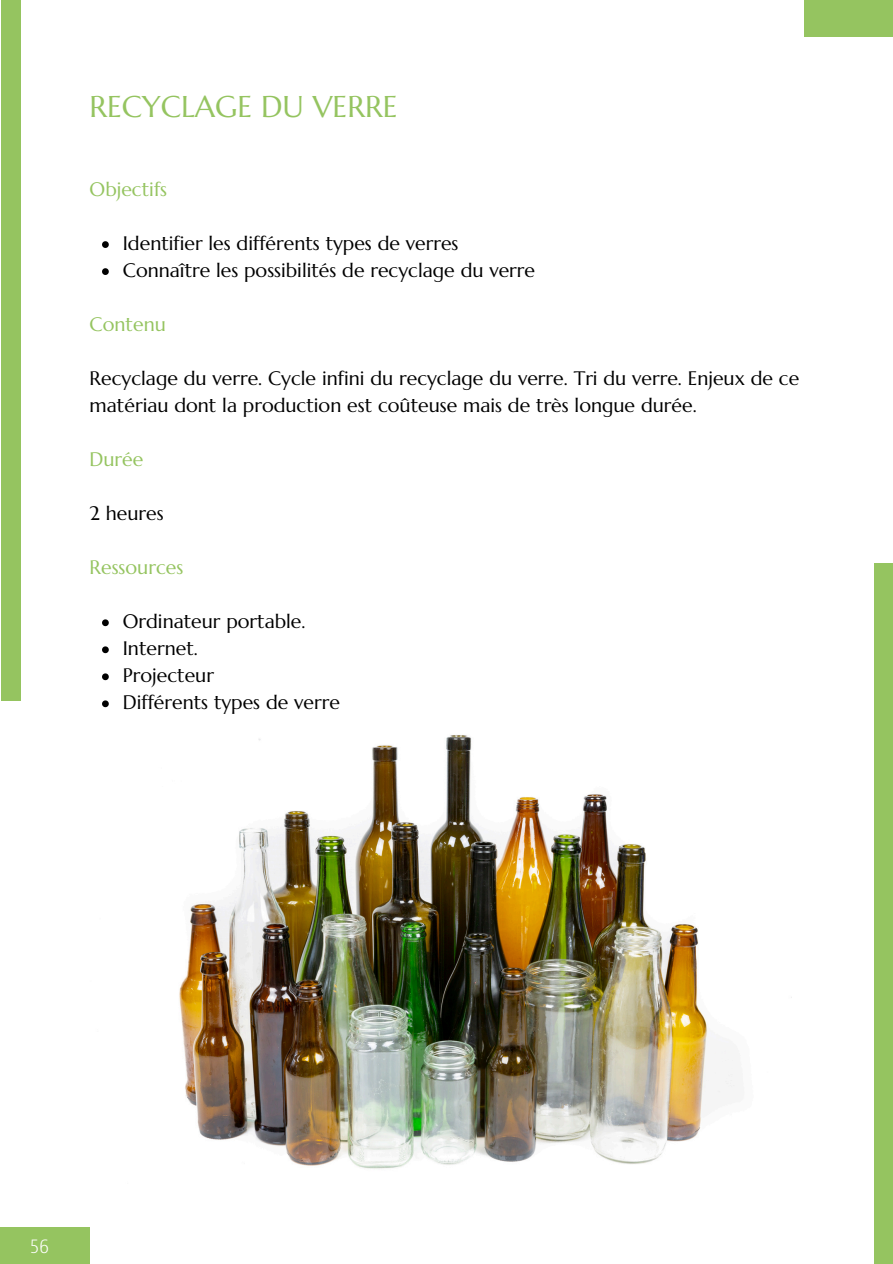
<style>
.page{position:relative;width:893px;height:1264px;background:#fff}
.page>*{position:absolute;margin:0;border:0;box-sizing:border-box;transform-origin:0 0}
.t1{font:30px "Marcellus";color:#95c460}
.t2{font:19.5px/27px "Marcellus";color:#000}
.t3{font:19.5px "Marcellus";color:#95c460}
.t4{font:300 condensed 19.5px "Bernino Sans";color:#fff}
</style>
<div class="page">
<div style="left:1px;top:0;width:19px;height:700px;background:#95c460"></div>
<div style="left:873px;top:563px;width:19px;height:700px;background:#95c460"></div>
<div style="left:0;top:1227px;width:89px;height:36px;background:#95c460"></div>
<div style="left:804px;top:0;width:88px;height:36px;background:#95c460"></div>
<img style="left:179px;top:735px;width:613px;height:434px">
<svg style="left:102px;top:241px;width:7px;height:7px"></svg>
<svg style="left:102px;top:268px;width:7px;height:7px"></svg>
<svg style="left:102px;top:619px;width:7px;height:7px"></svg>
<svg style="left:102px;top:646px;width:7px;height:7px"></svg>
<svg style="left:102px;top:673px;width:7px;height:7px"></svg>
<svg style="left:102px;top:700px;width:7px;height:7px"></svg>
<p class="t1" style="left:89px;top:87px;width:309px">RECYCLAGE DU VERRE</p>
<h1 class="t3" style="left:90px;top:177px;width:79px">Objectifs</h1>
<p class="t2" style="left:123px;top:230px;width:337px">Identifier les différents types de verres</p>
<p class="t2" style="left:123px;top:257px;width:414px">Connaître les possibilités de recyclage du verre</p>
<p class="t3" style="left:90px;top:312px;width:78px">Contenu</p>
<p class="t2" style="left:90px;top:365px;width:711px">Recyclage du verre. Cycle infini du recyclage du verre. Tri du verre. Enjeux de ce matériau dont la production est coûteuse mais de très longue durée.</p>
<p class="t3" style="left:90px;top:447px;width:55px">Durée</p>
<p class="t2" style="left:90px;top:500px;width:76px">2 heures</p>
<p class="t3" style="left:90px;top:555px;width:95px">Ressources</p>
<p class="t2" style="left:123px;top:608px;width:184px">Ordinateur portable.</p>
<p class="t2" style="left:123px;top:635px;width:77px">Internet.</p>
<p class="t2" style="left:123px;top:662px;width:93px">Projecteur</p>
<p class="t2" style="left:123px;top:689px;width:218px">Différents types de verre</p>
<p class="t4" style="left:30px;top:1236px;width:20px">56</p>
</div>
